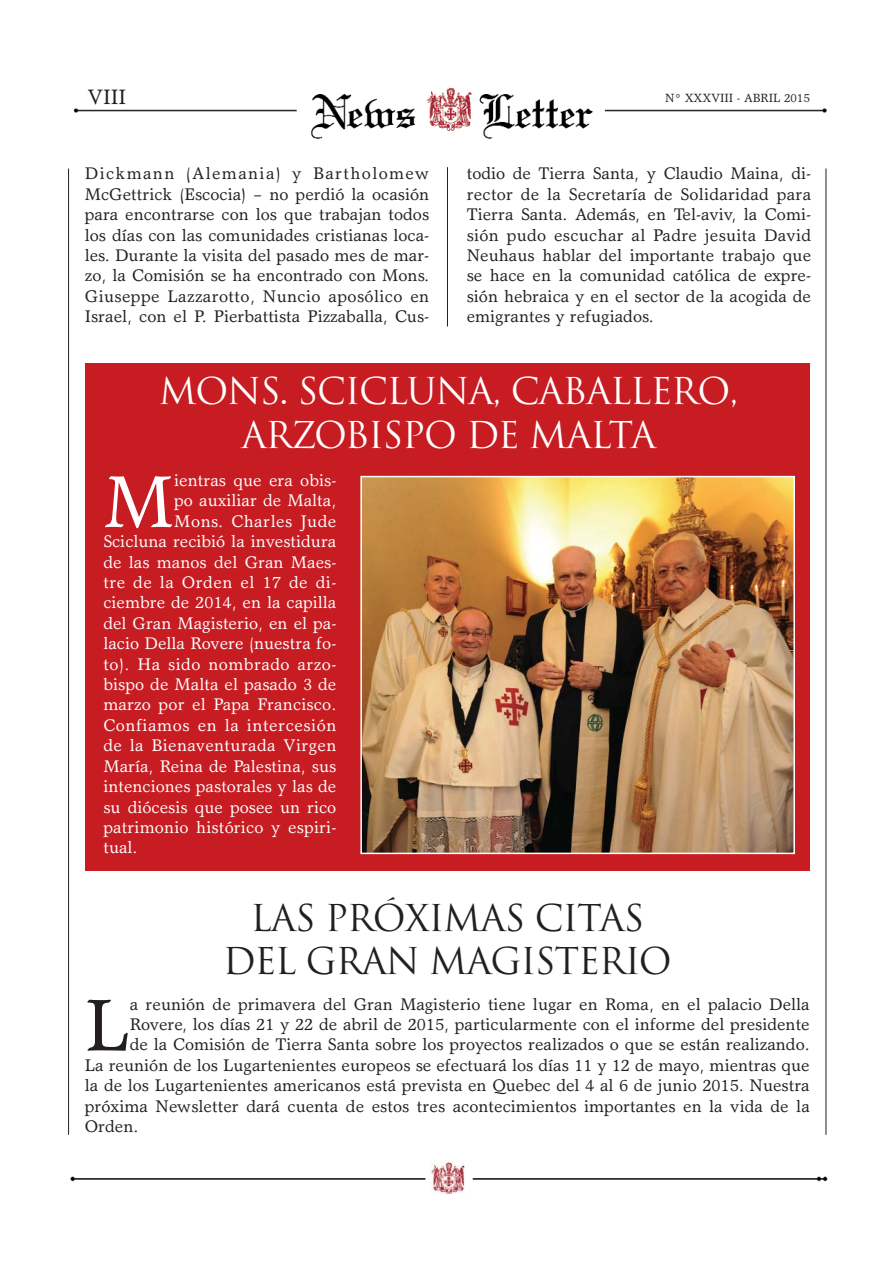
<style>
.page{position:relative;width:893px;height:1263px;background:#fff}
.page>*{position:absolute;margin:0;border:0;box-sizing:border-box;transform-origin:0 0}
.t1{font:73.65px "Garth Graphic";color:#fff}
.t2{font:73.65px "Garth Graphic";color:#231f20}
.t3{font:36px/43.5px "Trajan";letter-spacing:-.035em;color:#fff;text-align:center}
.t4{font:36px/43.5px "Trajan";letter-spacing:-.03em;color:#231f20;text-align:center}
.t5{font:21px "Garth Graphic";color:#231f20}
.t6{font:16.95px/20.4px "Garth Graphic";color:#231f20;text-align:justify}
.t7{font:16.95px "Garth Graphic";color:#fff}
.t8{font:16.95px "Garth Graphic";letter-spacing:.025em;color:#fff}
.t9{font:16.95px "Garth Graphic";letter-spacing:.03em;color:#fff}
.t10{font:16.95px "Garth Graphic";letter-spacing:.02em;color:#fff}
.t11{font:12px "Garth Graphic";color:#231f20}
</style>
<div class="page">
<div style="left:85px;top:364px;width:725px;height:507px;background:#c61c22"></div>
<hr style="left:68px;top:169px;width:1px;height:966px;background:#231f20">
<hr style="left:826px;top:169px;width:1px;height:966px;background:#231f20">
<img style="left:70px;top:1167px;width:758px;height:20px">
<img style="left:431px;top:1161px;width:35px;height:33px">
<img style="left:73px;top:87px;width:754px;height:52px">
<hr style="left:447px;top:167px;width:1px;height:159px;background:#231f20">
<img style="left:363px;top:479px;width:429px;height:372px">
<div style="left:360px;top:476px;width:435px;height:378px;border:2px solid #fff"></div>
<p class="t5" style="left:88px;top:89px;width:40px">VIII</p>
<p class="t11" style="left:665px;top:93px;width:146px">N° XXXVIII - ABRIL 2015</p>
<p class="t6" style="left:85px;top:165px;width:346px">Dickmann (Alemania) y Bartholomew McGettrick (Escocia) – no perdió la ocasión para encontrarse con los que trabajan todos los días con las comunidades cristianas loca&shy;les. Durante la visita del pasado mes de mar&shy;zo, la Comisión se ha encontrado con Mons.<br>Giuseppe Lazzarotto, Nuncio aposólico en Israel, con el P. Pierbattista Pizzaballa, Cus-</p>
<p class="t6" style="left:467px;top:165px;width:346px">todio de Tierra Santa, y Claudio Maina, di&shy;rector de la Secretaría de Solidaridad para Tierra Santa. Además, en Tel-aviv, la Comi&shy;sión pudo escuchar al Padre jesuita David Neuhaus hablar del importante trabajo que se hace en la comunidad católica de expre&shy;sión hebraica y en el sector de la acogida de emigrantes y refugiados.</p>
<h2 class="t3" style="left:159px;top:370px;width:581px">MONS. SCICLUNA, CABALLERO,<br>ARZOBISPO DE MALTA</h2>
<h1 class="t1" style="left:103px;top:474px;width:72px">M</h1>
<p class="t7" style="left:174px;top:474px;width:164px">ientras que era obis-</p>
<p class="t7" style="left:174px;top:494px;width:164px">po auxiliar de Malta,</p>
<p class="t9" style="left:174px;top:515px;width:164px">Mons. Charles Jude</p>
<p class="t7" style="left:103px;top:535px;width:235px">Scicluna recibió la investidura</p>
<p class="t7" style="left:103px;top:555px;width:235px">de las manos del Gran Maes-</p>
<p class="t8" style="left:103px;top:576px;width:235px">tre de la Orden el 17 de di-</p>
<p class="t7" style="left:103px;top:596px;width:234px">ciembre de 2014, en la capilla</p>
<p class="t7" style="left:103px;top:617px;width:234px">del Gran Magisterio, en el pa-</p>
<p class="t7" style="left:103px;top:637px;width:234px">lacio Della Rovere (nuestra fo-</p>
<p class="t8" style="left:103px;top:657px;width:234px">to). Ha sido nombrado arzo-</p>
<p class="t7" style="left:103px;top:678px;width:235px">bispo de Malta el pasado 3 de</p>
<p class="t7" style="left:103px;top:698px;width:234px">marzo por el Papa Francisco.</p>
<p class="t9" style="left:103px;top:719px;width:234px">Confiamos en la intercesión</p>
<p class="t10" style="left:103px;top:739px;width:235px">de la Bienaventurada Virgen</p>
<p class="t7" style="left:103px;top:759px;width:235px">María, Reina de Palestina, sus</p>
<p class="t7" style="left:103px;top:780px;width:235px">intenciones pastorales y las de</p>
<p class="t7" style="left:103px;top:800px;width:235px">su diócesis que posee un rico</p>
<p class="t7" style="left:103px;top:821px;width:234px">patrimonio histórico y espiri-</p>
<p class="t7" style="left:103px;top:841px;width:36px">tual.</p>
<h2 class="t4" style="left:223px;top:896px;width:450px">LAS PRÓXIMAS CITAS<br>DEL GRAN MAGISTERIO</h2>
<h1 class="t2" style="left:85px;top:997px;width:47px">L</h1>
<p class="t6" style="left:130px;top:995px;width:681px">a reunión de primavera del Gran Magisterio tiene lugar en Roma, en el palacio Della</p>
<p class="t6" style="left:130px;top:1016px;width:681px">Rovere, los días 21 y 22 de abril de 2015, particularmente con el informe del presidente</p>
<p class="t6" style="left:130px;top:1036px;width:681px">de la Comisión de Tierra Santa sobre los proyectos realizados o que se están realizando.</p>
<p class="t6" style="left:85px;top:1056px;width:726px">La reunión de los Lugartenientes europeos se efectuará los días 11 y 12 de mayo, mientras que</p>
<p class="t6" style="left:85px;top:1077px;width:726px">la de los Lugartenientes americanos está prevista en Quebec del 4 al 6 de junio 2015. Nuestra</p>
<p class="t6" style="left:85px;top:1097px;width:726px">próxima Newsletter dará cuenta de estos tres acontecimientos importantes en la vida de la</p>
<p class="t6" style="left:85px;top:1118px;width:55px">Orden.</p>
</div>
